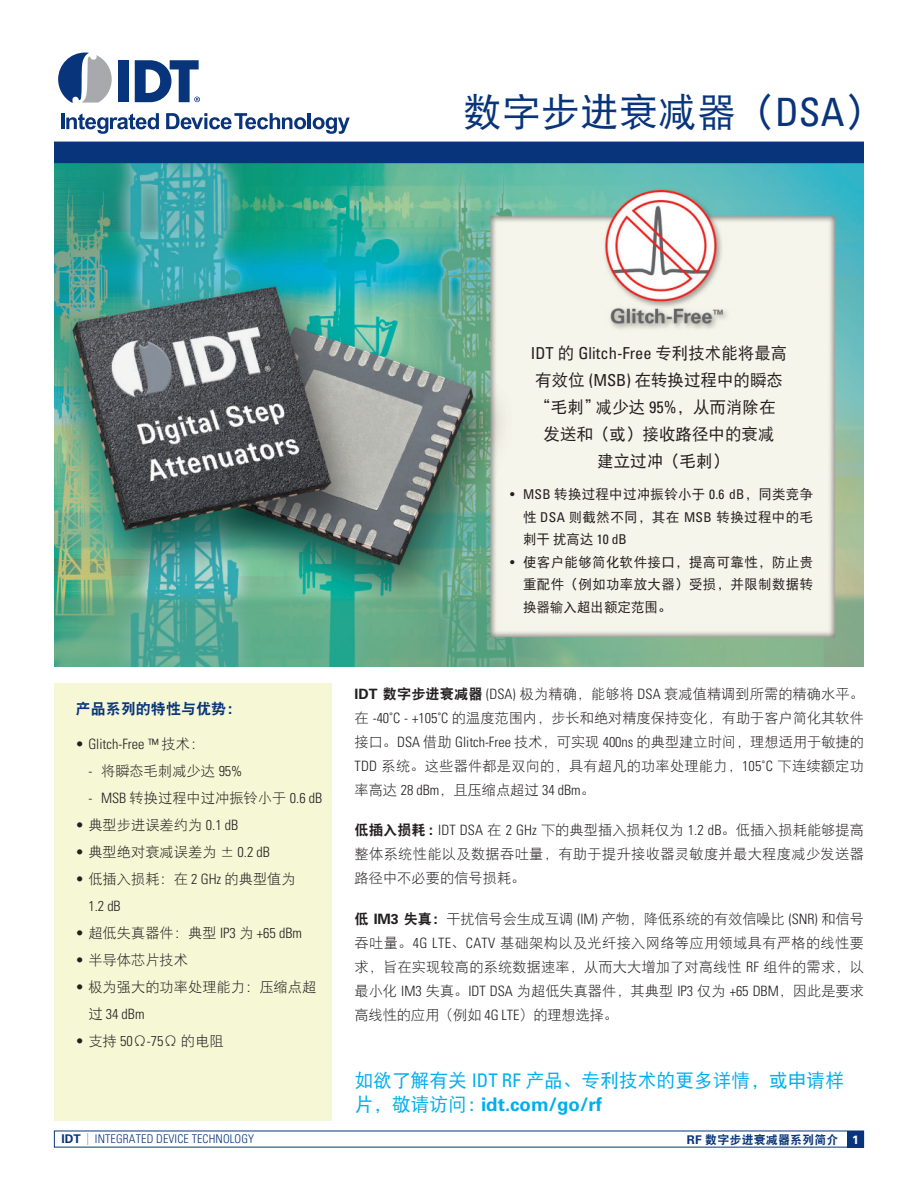
<style>
.page{position:relative;width:918px;height:1188px;background:#fff}
.page>*{position:absolute;margin:0;border:0;box-sizing:border-box;transform-origin:0 0}
.Main_Subtitle{font:39px "DFP Hei W5";color:#08347b}
.t1{font:18.75px/24px "DFP Hei W5";color:#00aeef}
.t2{font:16.5px "DFP Hei W5";color:#231f20}
.t3{font:condensed 16.5px "Univers";color:#231f20}
.t4{font:15px "DFP Hei W9";letter-spacing:.005em;color:#08347b}
.t5{font:14.25px/24px "DFP Hei W3";color:#231f20;text-align:justify}
.t6{font:300 condensed 14.25px "Univers";color:#231f20}
.t7{font:13.5px/22.5px "DFP Hei W5";letter-spacing:.025em;color:#231f20;text-align:justify}
.Main_Subtitle-2{font:300 condensed 12px "Univers";letter-spacing:.01em;color:#08347b}
.Main_Subtitle-3{font:12px "DFP Hei W9";letter-spacing:.01em;color:#08347b}
.Main_Subtitle-4{font:700 12px "Univers";color:#fff}
.s1{font-family:"Univers";font-stretch:condensed}
.s2{font-family:"DFP Hei W3";font-weight:400;font-stretch:normal}
.s3{font-family:"Univers";font-weight:300;font-stretch:condensed}
.s4{font-family:"DFP Hei W5";font-stretch:normal}
.s5{font-family:"Univers";font-weight:700}
.s6{font-family:"DFP Hei W9"}
.s7{font-weight:700;font-stretch:normal}
.s8{color:#939598}
</style>
<div class="page">
<div style="left:54px;top:683px;width:277px;height:437px;background:#f5f7d5"></div>
<img style="left:54px;top:163px;width:810px;height:504px">
<div style="left:118px;top:60px;width:11px;height:42px;background:#08347b"></div>
<svg style="left:58px;top:53px;width:54px;height:50px"></svg>
<svg style="left:135px;top:60px;width:65px;height:42px"></svg>
<hr style="left:61px;top:113px;width:4px;height:16px;background:#08347b">
<svg style="left:66px;top:113px;width:93px;height:21px"></svg>
<svg style="left:166px;top:113px;width:140px;height:16px"></svg>
<hr style="left:308px;top:113px;width:3px;height:16px;background:#08347b">
<svg style="left:313px;top:117px;width:37px;height:17px"></svg>
<div style="left:847px;top:1131px;width:17px;height:16px;background:#08347b"></div>
<div style="left:54px;top:142px;width:810px;height:21px;background:#08347b"></div>
<p class="Main_Subtitle" style="left:463px;top:92px;width:422px">数字步进衰减器（<span class="s1">DSA</span>）</p>
<p class="t4" style="left:76px;top:701px;width:167px">产品系列的特性与优势：</p>
<p class="t6" style="left:76px;top:735px;width:130px">• Glitch-Free ™ <span class="s2">技术：</span></p>
<p class="t5" style="left:88px;top:759px;width:156px"><span class="s3">-</span> 将瞬态毛刺减少达 <span class="s3">95%</span></p>
<p class="t5" style="left:88px;top:786px;width:235px"><span class="s3">- MSB</span> 转换过程中过冲振铃小于 <span class="s3">0.6 dB</span></p>
<p class="t5" style="left:76px;top:813px;width:164px"><span class="s3">•</span> 典型步进误差约为 <span class="s3">0.1 dB</span></p>
<p class="t5" style="left:76px;top:840px;width:196px"><span class="s3">•</span> 典型绝对衰减误差为 ± <span class="s3">0.2 dB</span></p>
<p class="t5" style="left:88px;top:865px;width:209px;line-height:27px;text-indent:-13px"><span class="s3">•</span> 低插入损耗：在 <span class="s3">2 GHz</span> 的典型值为<br><span class="s3">1.2 dB</span></p>
<p class="t6" style="left:76px;top:924px;width:228px">• <span class="s2">超低失真器件：典型</span> IP3 <span class="s2">为</span> +65 dBm</p>
<p class="t5" style="left:76px;top:948px;width:114px"><span class="s3">•</span> 半导体芯片技术</p>
<p class="t5" style="left:88px;top:973px;width:229px;line-height:27px;text-indent:-13px"><span class="s3">•</span> 极为强大的功率处理能力：压缩点超过 <span class="s3">34 dBm</span></p>
<p class="t5" style="left:76px;top:1029px;width:150px"><span class="s3">•</span> 支持 <span class="s3">50</span>Ω<span class="s3">-75</span>Ω 的电阻</p>
<p class="t3" style="left:531px;top:343px;width:258px">IDT <span class="s4">的</span> Glitch-Free <span class="s4">专利技术能将最高</span></p>
<p class="t2" style="left:535px;top:372px;width:249px">有效位 <span class="s1">(MSB)</span> 在转换过程中的瞬态</p>
<p class="t2" style="left:535px;top:399px;width:243px">“毛刺”减少达 <span class="s1">95%</span>，从而消除在</p>
<p class="t2" style="left:544px;top:426px;width:232px">发送和（或）接收路径中的衰减</p>
<p class="t2" style="left:597px;top:453px;width:133px">建立过冲（毛刺）</p>
<p class="t7" style="left:523px;top:483px;width:292px;text-indent:-13px"><span class="s1">• MSB</span> 转换过程中过冲振铃小于 <span class="s1">0.6 dB</span>，同类竞争性 <span class="s1">DSA</span> 则截然不同，其在 <span class="s1">MSB</span> 转换过程中的毛刺干扰高达 <span class="s1">10 dB</span></p>
<p class="t7" style="left:523px;top:551px;width:292px;text-indent:-13px"><span class="s1">•</span> 使客户能够简化软件接口，提高可靠性，防止贵重配件（例如功率放大器）受损，并限制数据转换器输入超出额定范围。</p>
<p class="t5" style="left:355px;top:682px;width:511px"><span class="s5">IDT</span> <span class="s6">数字步进衰减器</span> <span class="s3">(DSA)</span> 极为精确，能够将 <span class="s3">DSA</span> 衰减值精调到所需的精确水平。在 <span class="s3">-40˚C - +105˚C</span> 的温度范围内，步长和绝对精度保持变化，有助于客户简化其软件接口。<span class="s3">DSA</span> 借助 <span class="s3">Glitch-Free</span> 技术，可实现 <span class="s3">400ns</span> 的典型建立时间，理想适用于敏捷的<span class="s3">TDD</span> 系统。这些器件都是双向的，具有超凡的功率处理能力，<span class="s3">105˚C</span> 下连续额定功率高达 <span class="s3">28 dBm</span>，且压缩点超过 <span class="s3">34 dBm</span>。</p>
<p class="t5" style="left:355px;top:818px;width:511px"><span class="s6">低插入损耗：</span><span class="s3">IDT DSA</span> 在 <span class="s3">2 GHz</span> 下的典型插入损耗仅为 <span class="s3">1.2 dB</span>。低插入损耗能够提高整体系统性能以及数据吞吐量，有助于提升接收器灵敏度并最大程度减少发送器路径中不必要的信号损耗。</p>
<p class="t5" style="left:355px;top:906px;width:511px"><span class="s6">低</span> <span class="s5">IM3</span> <span class="s6">失真：</span>干扰信号会生成互调 <span class="s3">(IM)</span> 产物，降低系统的有效信噪比 <span class="s3">(SNR)</span> 和信号吞吐量。<span class="s3">4G LTE</span>、<span class="s3">CATV</span> 基础架构以及光纤接入网络等应用领域具有严格的线性要求，旨在实现较高的系统数据速率，从而大大增加了对高线性 <span class="s3">RF</span> 组件的需求，以最小化 <span class="s3">IM3</span> 失真。<span class="s3">IDT DSA</span> 为超低失真器件，其典型 <span class="s3">IP3</span> 仅为 <span class="s3">+65 DBM</span>，因此是要求高线性的应用（例如 <span class="s3">4G LTE</span>）的理想选择。</p>
<p class="t1" style="left:355px;top:1069px;width:491px">如欲了解有关 <span class="s1">IDT RF</span> 产品、专利技术的更多详情，或申请样片，敬请访问：<span class="s5">idt.com/go/rf</span></p>
<p class="Main_Subtitle-2" style="left:61px;top:1132px;width:194px"><span class="s7">IDT</span> <span class="s8">|</span> INTEGRATED DEVICE TECHNOLOGY</p>
<p class="Main_Subtitle-3" style="left:687px;top:1133px;width:153px"><span class="s5">RF</span> 数字步进衰减器系列简介</p>
<p class="Main_Subtitle-4" style="left:852px;top:1132px;width:8px">1</p>
</div>
